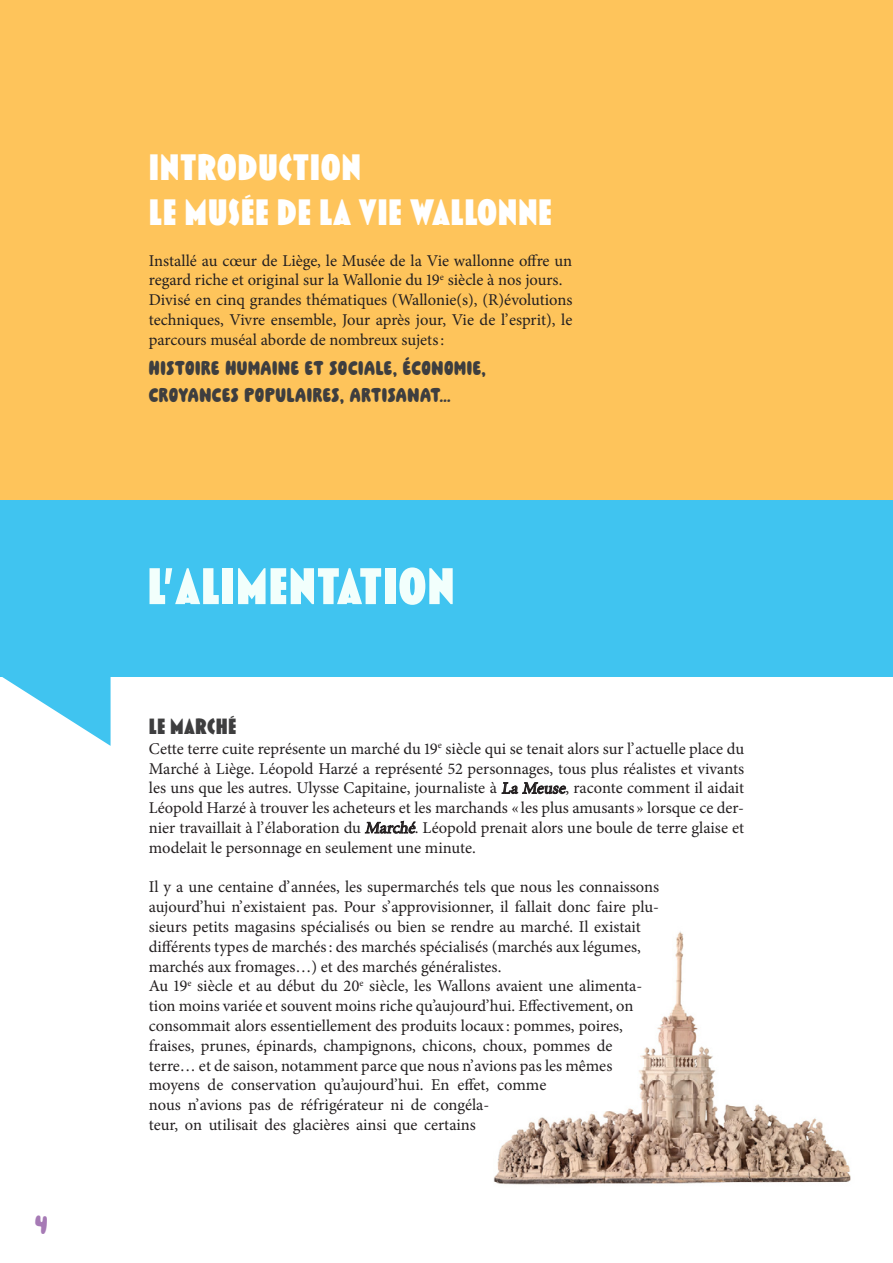
<style>
.page{position:relative;width:893px;height:1263px;background:#fff}
.page>*{position:absolute;margin:0;border:0;box-sizing:border-box;transform-origin:0 0}
.t1{font:900 52.5px "Blakely";letter-spacing:.015em;color:#f2fffc}
.t2{font:900 37.5px/45px "Blakely";letter-spacing:.015em;color:#fff}
.t3{font:30px "Painde Mie";color:#a67ab5}
.t4{font:22.5px/27px "Painde Mie";letter-spacing:.025em;color:#3e3e3f}
.t5{font:900 22.5px "Blakely";letter-spacing:.015em;color:#3e3e3f}
.t6{font:16.5px/19.8px "Minion Pro";color:#231f20}
</style>
<div class="page">
<div style="left:0;top:500px;width:893px;height:176px;background:#40c4f0"></div>
<div style="left:0;top:0;width:893px;height:500px;background:#fec45b"></div>
<img style="left:493px;top:931px;width:358px;height:254px">
<svg style="left:0;top:676px;width:111px;height:70px"></svg>
<h3 class="t3" style="left:35px;top:1209px;width:14px">4</h3>
<h2 class="t2" style="left:149px;top:145px;width:405px">INTRODUCTION<br>LE MUSÉE DE LA VIE WALLONNE</h2>
<p class="t6" style="left:149px;top:251px;width:425px">Installé au cœur de Liège, le Musée de la Vie wallonne offre un regard riche et original sur la Wallonie du 19<sup>e</sup> siècle à nos jours.<br>Divisé en cinq grandes thématiques (Wallonie(s), (R)évolutions techniques, Vivre ensemble, Jour après jour, Vie de l’esprit), le parcours muséal aborde de nombreux sujets:</p>
<h3 class="t4" style="left:149px;top:355px;width:339px">HISTOIRE HUMAINE ET SOCIALE, ÉCONOMIE,<br>CROYANCES POPULAIRES, ARTISANAT…</h3>
<h1 class="t1" style="left:147px;top:561px;width:309px">L’ALIMENTATION</h1>
<h3 class="t5" style="left:149px;top:715px;width:89px">LE MARCHÉ</h3>
<p class="t6" style="left:149px;top:739px;width:597px;text-align:justify">Cette terre cuite représente un marché du 19<sup>e</sup> siècle qui se tenait alors sur l’actuelle place du Marché à Liège. Léopold Harzé a représenté 52 personnages, tous plus réalistes et vivants les uns que les autres. Ulysse Capitaine, journaliste à La Meuse, raconte comment il aidait Léopold Harzé à trouver les acheteurs et les marchands « les plus amusants » lorsque ce der&shy;nier travaillait à l’élaboration du Marché. Léopold prenait alors une boule de terre glaise et modelait le personnage en seulement une minute.</p>
<p class="t6" style="left:149px;top:877px;width:512px">Il y a une centaine d’années, les supermarchés tels que nous les connaissons aujourd’hui n’existaient pas. Pour s’approvisionner, il fallait donc faire plu&shy;sieurs petits magasins spécialisés ou bien se rendre au marché. Il existait différents types de marchés: des marchés spécialisés (marchés aux légumes, marchés aux fromages…) et des marchés généralistes.<br>Au 19<sup>e</sup> siècle et au début du 20<sup>e</sup> siècle, les Wallons avaient une alimenta&shy;tion moins variée et souvent moins riche qu’aujourd’hui. Effectivement, on consommait alors essentiellement des produits locaux : pommes, poires, fraises, prunes, épinards, champignons, chicons, choux, pommes de terre… et de saison, notamment parce que nous n’avions pas les mêmes moyens de conservation qu’aujourd’hui. En effet, comme<br>nous n’avions pas de réfrigérateur ni de congéla-<br>teur, on utilisait des glacières ainsi que certains</p>
</div>
